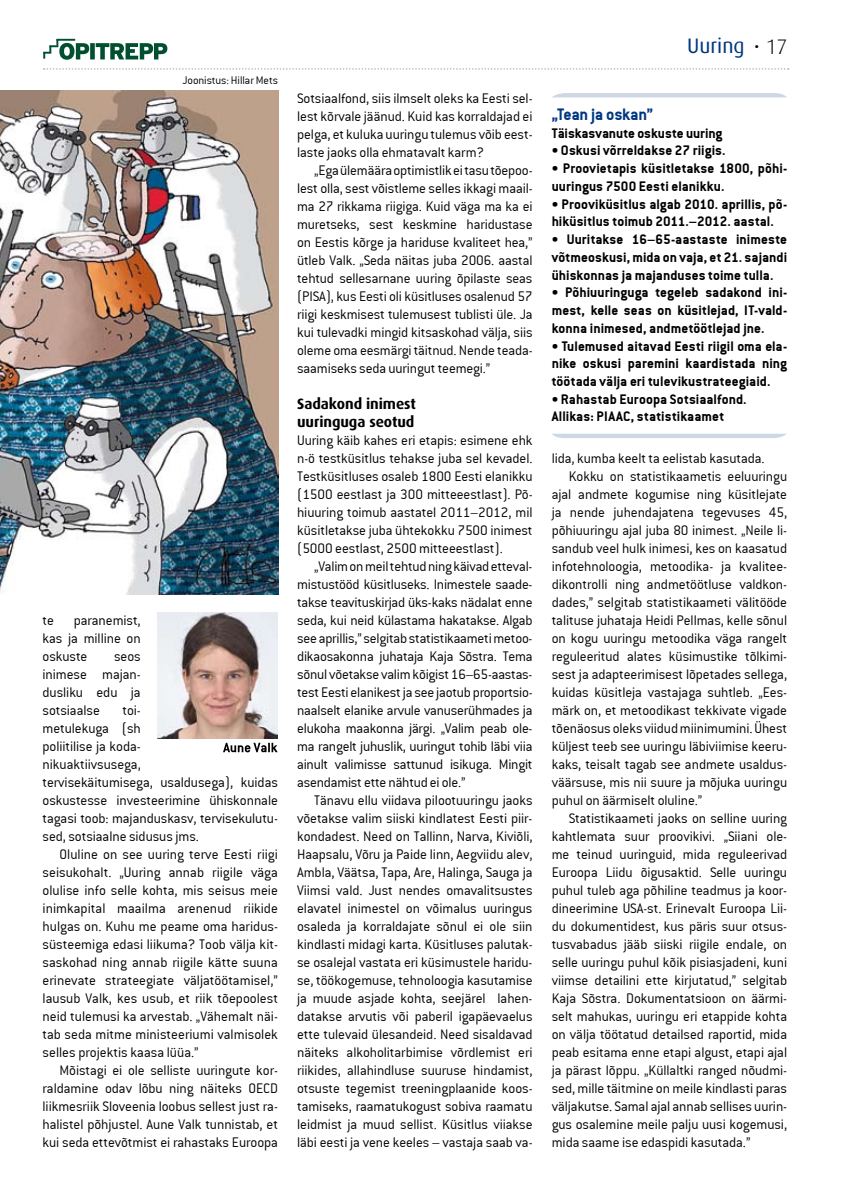
<style>
.page{position:relative;width:851px;height:1191px;background:#fff}
.page>*{position:absolute;margin:0;border:0;box-sizing:border-box;transform-origin:0 0}
.t1{font:21px "Dax";color:#003781}
.t2{font:18px "Conduit ITCTT Bold";letter-spacing:-.015em;color:#003781}
.t3{font:15px/18px "Conduit ITCTT Light";letter-spacing:-.005em;color:#000;text-align:justify}
.t4{font:15px/17.7px "Conduit ITCTT Bold";letter-spacing:.005em;color:#000}
.t5{font:700 15px/18px "Dax";letter-spacing:-.005em;color:#000}
.t6{font:12px "Conduit ITCTT Light";letter-spacing:-.005em;color:#000}
.s1{font-weight:300;color:#000}
</style>
<div class="page">
<svg style="left:44px;top:68px;width:744px;height:2px"></svg>
<svg style="left:43px;top:39px;width:124px;height:21px"></svg>
<img style="left:158px;top:612px;width:120px;height:126px">
<img style="left:0;top:90px;width:278px;height:504px">
<svg style="left:552px;top:93px;width:235px;height:5px"></svg>
<svg style="left:552px;top:433px;width:234px;height:5px"></svg>
<svg style="left:223px;top:742px;width:54px;height:10px"></svg>
<p class="t6" style="left:183px;top:73px;width:97px">Joonistus: Hillar Mets</p>
<p class="t3" style="left:43px;top:611px;width:100px;text-indent:31px">paranemist, kas ja milline on oskuste</p>
<p class="t3" style="left:43px;top:611px;width:13px">te</p>
<p class="t3" style="left:43px;top:647px;width:100px;text-indent:72px">seos inimese majan&shy;dusliku edu ja sotsiaalse</p>
<p class="t3" style="left:43px;top:701px;width:237px;text-align:left;text-indent:80px">toi-<br>metulekuga (sh<br>poliitilise ja koda-<br>nikuaktiivsusega,<br>tervisekäitumisega, usaldusega), kuidas oskustesse investeerimine ühiskonnale tagasi toob: majanduskasv, tervisekulutu&shy;sed, sotsiaalne sidusus jms.</p>
<p class="t3" style="left:43px;top:845px;width:237px;text-indent:17px">Oluline on see uuring terve Eesti riigi seisukohalt. „Uuring annab riigile väga olulise info selle kohta, mis seisus meie inimkapital maailma arenenud riikide hulgas on. Kuhu me peame oma haridus&shy;süsteemiga edasi liikuma? Toob välja kit&shy;saskohad ning annab riigile kätte suuna erinevate strateegiate väljatöötamisel,” lausub Valk, kes usub, et riik tõepoolest neid tulemusi ka arvestab. „Vähemalt näi&shy;tab seda mitme ministeeriumi valmisolek selles projektis kaasa lüüa.”</p>
<p class="t3" style="left:43px;top:1061px;width:237px;text-indent:17px">Mõistagi ei ole selliste uuringute kor&shy;raldamine odav lõbu ning näiteks OECD liikmesriik Sloveenia loobus sellest just ra&shy;halistel põhjustel. Aune Valk tunnistab, et kui seda ettevõtmist ei rahastaks Euroopa</p>
<p class="t3" style="left:297px;top:89px;width:237px">Sotsiaalfond, siis ilmselt oleks ka Eesti sel&shy;lest kõrvale jäänud. Kuid kas korraldajad ei pelga, et kuluka uuringu tulemus võib eest&shy;laste jaoks olla ehmatavalt karm?</p>
<p class="t3" style="left:297px;top:161px;width:237px;text-indent:17px">„Ega ülemäära optimistlik ei tasu tõepoo&shy;lest olla, sest võistleme selles ikkagi maail&shy;ma 27 rikkama riigiga. Kuid väga ma ka ei muretseks, sest keskmine haridustase on Eestis kõrge ja hariduse kvaliteet hea,” ütleb Valk. „Seda näitas juba 2006. aastal tehtud sellesarnane uuring õpilaste seas (PISA), kus Eesti oli küsitluses osalenud 57 riigi keskmisest tulemusest tublisti üle. Ja kui tulevadki mingid kitsaskohad välja, siis oleme oma eesmärgi täitnud. Nende teada&shy;saamiseks seda uuringut teemegi.”</p>
<p class="t5" style="left:297px;top:395px;width:120px">Sadakond inimest uuringuga seotud</p>
<p class="t3" style="left:297px;top:431px;width:237px">Uuring käib kahes eri etapis: esimene ehk n-ö testküsitlus tehakse juba sel kevadel.<br>Testküsitluses osaleb 1800 Eesti elanikku (1500 eestlast ja 300 mitteeestlast). Põ&shy;hiuuring toimub aastatel 2011–2012, mil küsitletakse juba ühtekokku 7500 inimest (5000 eestlast, 2500 mitteeestlast).</p>
<p class="t3" style="left:297px;top:557px;width:237px;text-indent:17px">„Valim on meil tehtud ning käivad etteval&shy;mistustööd küsitluseks. Inimestele saade&shy;takse teavituskirjad üks-kaks nädalat enne seda, kui neid külastama hakatakse. Algab see aprillis,” selgitab statistikaameti metoo&shy;dikaosakonna juhataja Kaja Sõstra. Tema sõnul võetakse valim kõigist 16–65-aastas&shy;test Eesti elanikest ja see jaotub proportsio&shy;naalselt elanike arvule vanuserühmades ja elukoha maakonna järgi. „Valim peab ole&shy;ma rangelt juhuslik, uuringut tohib läbi viia ainult valimisse sattunud isikuga. Mingit asendamist ette nähtud ei ole.”</p>
<p class="t3" style="left:297px;top:791px;width:237px;text-indent:17px">Tänavu ellu viidava pilootuuringu jaoks võetakse valim siiski kindlatest Eesti piir&shy;kondadest. Need on Tallinn, Narva, Kiviõli, Haapsalu, Võru ja Paide linn, Aegviidu alev, Ambla, Väätsa, Tapa, Are, Halinga, Sauga ja Viimsi vald. Just nendes omavalitsustes elavatel inimestel on võimalus uuringus osaleda ja korraldajate sõnul ei ole siin kindlasti midagi karta. Küsitluses palutak&shy;se osalejal vastata eri küsimustele haridu&shy;se, töökogemuse, tehnoloogia kasutamise ja muude asjade kohta, seejärel lahen&shy;datakse arvutis või paberil igapäevaelus ette tulevaid ülesandeid. Need sisaldavad näiteks alkoholitarbimise võrdlemist eri riikides, allahindluse suuruse hindamist, otsuste tegemist treeningplaanide koos&shy;tamiseks, raamatukogust sobiva raamatu leidmist ja muud sellist. Küsitlus viiakse läbi eesti ja vene keeles – vastaja saab va-</p>
<h1 class="t1" style="left:687px;top:35px;width:101px">Uuring <span class="s1">• 17</span></h1>
<p class="t2" style="left:551px;top:104px;width:103px">„Tean ja oskan”</p>
<p class="t4" style="left:551px;top:124px;width:172px">Täiskasvanute oskuste uuring</p>
<p class="t4" style="left:551px;top:142px;width:175px">• Oskusi võrreldakse 27 riigis.</p>
<p class="t4" style="left:551px;top:159px;width:237px">• Proovietapis küsitletakse 1800, põhi&shy;uuringus 7500 Eesti elanikku.</p>
<p class="t4" style="left:551px;top:195px;width:237px">• Prooviküsitlus algab 2010. aprillis, põ&shy;hiküsitlus toimub 2011.–2012. aastal.</p>
<p class="t4" style="left:551px;top:230px;width:237px;text-align:justify">• Uuritakse 16–65-aastaste inimeste võtmeoskusi, mida on vaja, et 21. sajandi ühiskonnas ja majanduses toime tulla.</p>
<p class="t4" style="left:551px;top:283px;width:237px;text-align:justify">• Põhiuuringuga tegeleb sadakond ini&shy;mest, kelle seas on küsitlejad, IT-vald&shy;konna inimesed, andmetöötlejad jne.</p>
<p class="t4" style="left:551px;top:337px;width:237px;text-align:justify">• Tulemused aitavad Eesti riigil oma ela&shy;nike oskusi paremini kaardistada ning töötada välja eri tulevikustrateegiaid.</p>
<p class="t4" style="left:551px;top:390px;width:196px">• Rahastab Euroopa Sotsiaalfond.<br>Allikas: PIAAC, statistikaamet</p>
<p class="t3" style="left:551px;top:449px;width:214px">lida, kumba keelt ta eelistab kasutada.</p>
<p class="t3" style="left:568px;top:467px;width:220px">Kokku on statistikaametis eeluuringu</p>
<p class="t3" style="left:551px;top:485px;width:237px">ajal andmete kogumise ning küsitlejate</p>
<p class="t3" style="left:551px;top:503px;width:237px">ja nende juhendajatena tegevuses 45,</p>
<p class="t3" style="left:551px;top:521px;width:237px">põhiuuringu ajal juba 80 inimest. „Neile li-</p>
<p class="t3" style="left:551px;top:539px;width:237px">sandub veel hulk inimesi, kes on kaasatud</p>
<p class="t3" style="left:551px;top:557px;width:237px">infotehnoloogia, metoodika- ja kvalitee-</p>
<p class="t3" style="left:551px;top:575px;width:237px">dikontrolli ning andmetöötluse valdkon-</p>
<p class="t3" style="left:551px;top:593px;width:237px">dades,” selgitab statistikaameti välitööde</p>
<p class="t3" style="left:551px;top:611px;width:237px">talituse juhataja Heidi Pellmas, kelle sõnul</p>
<p class="t3" style="left:551px;top:629px;width:237px">on kogu uuringu metoodika väga rangelt</p>
<p class="t3" style="left:551px;top:647px;width:237px">reguleeritud alates küsimustike tõlkimi-</p>
<p class="t3" style="left:551px;top:665px;width:237px">sest ja adapteerimisest lõpetades sellega,</p>
<p class="t3" style="left:551px;top:683px;width:237px">kuidas küsitleja vastajaga suhtleb. „Ees-</p>
<p class="t3" style="left:551px;top:701px;width:237px">märk on, et metoodikast tekkivate vigade</p>
<p class="t3" style="left:551px;top:719px;width:237px">tõenäosus oleks viidud miinimumini. Ühest</p>
<p class="t3" style="left:551px;top:737px;width:237px">küljest teeb see uuringu läbiviimise keeru-</p>
<p class="t3" style="left:551px;top:755px;width:237px">kaks, teisalt tagab see andmete usaldus-</p>
<p class="t3" style="left:551px;top:773px;width:237px">väärsuse, mis nii suure ja mõjuka uuringu</p>
<p class="t3" style="left:551px;top:791px;width:152px">puhul on äärmiselt oluline.”</p>
<p class="t3" style="left:568px;top:809px;width:220px">Statistikaameti jaoks on selline uuring</p>
<p class="t3" style="left:551px;top:827px;width:237px">kahtlemata suur proovikivi. „Siiani ole-</p>
<p class="t3" style="left:551px;top:845px;width:237px">me teinud uuringuid, mida reguleerivad</p>
<p class="t3" style="left:551px;top:863px;width:237px">Euroopa Liidu õigusaktid. Selle uuringu</p>
<p class="t3" style="left:551px;top:881px;width:237px">puhul tuleb aga põhiline teadmus ja koor-</p>
<p class="t3" style="left:551px;top:899px;width:237px">dineerimine USA-st. Erinevalt Euroopa Lii-</p>
<p class="t3" style="left:551px;top:917px;width:237px">du dokumentidest, kus päris suur otsus-</p>
<p class="t3" style="left:551px;top:935px;width:237px">tusvabadus jääb siiski riigile endale, on</p>
<p class="t3" style="left:551px;top:953px;width:237px">selle uuringu puhul kõik pisiasjadeni, kuni</p>
<p class="t3" style="left:551px;top:971px;width:237px">viimse detailini ette kirjutatud,” selgitab</p>
<p class="t3" style="left:551px;top:989px;width:237px">Kaja Sõstra. Dokumentatsioon on äärmi-</p>
<p class="t3" style="left:551px;top:1007px;width:237px">selt mahukas, uuringu eri etappide kohta</p>
<p class="t3" style="left:551px;top:1025px;width:237px">on välja töötatud detailsed raportid, mida</p>
<p class="t3" style="left:551px;top:1043px;width:237px">peab esitama enne etapi algust, etapi ajal</p>
<p class="t3" style="left:551px;top:1061px;width:237px">ja pärast lõppu. „Küllaltki ranged nõudmi-</p>
<p class="t3" style="left:551px;top:1079px;width:237px">sed, mille täitmine on meile kindlasti paras</p>
<p class="t3" style="left:551px;top:1097px;width:237px">väljakutse. Samal ajal annab sellises uurin-</p>
<p class="t3" style="left:551px;top:1115px;width:237px">gus osalemine meile palju uusi kogemusi,</p>
<p class="t3" style="left:551px;top:1133px;width:200px">mida saame ise edaspidi kasutada.”</p>
</div>
